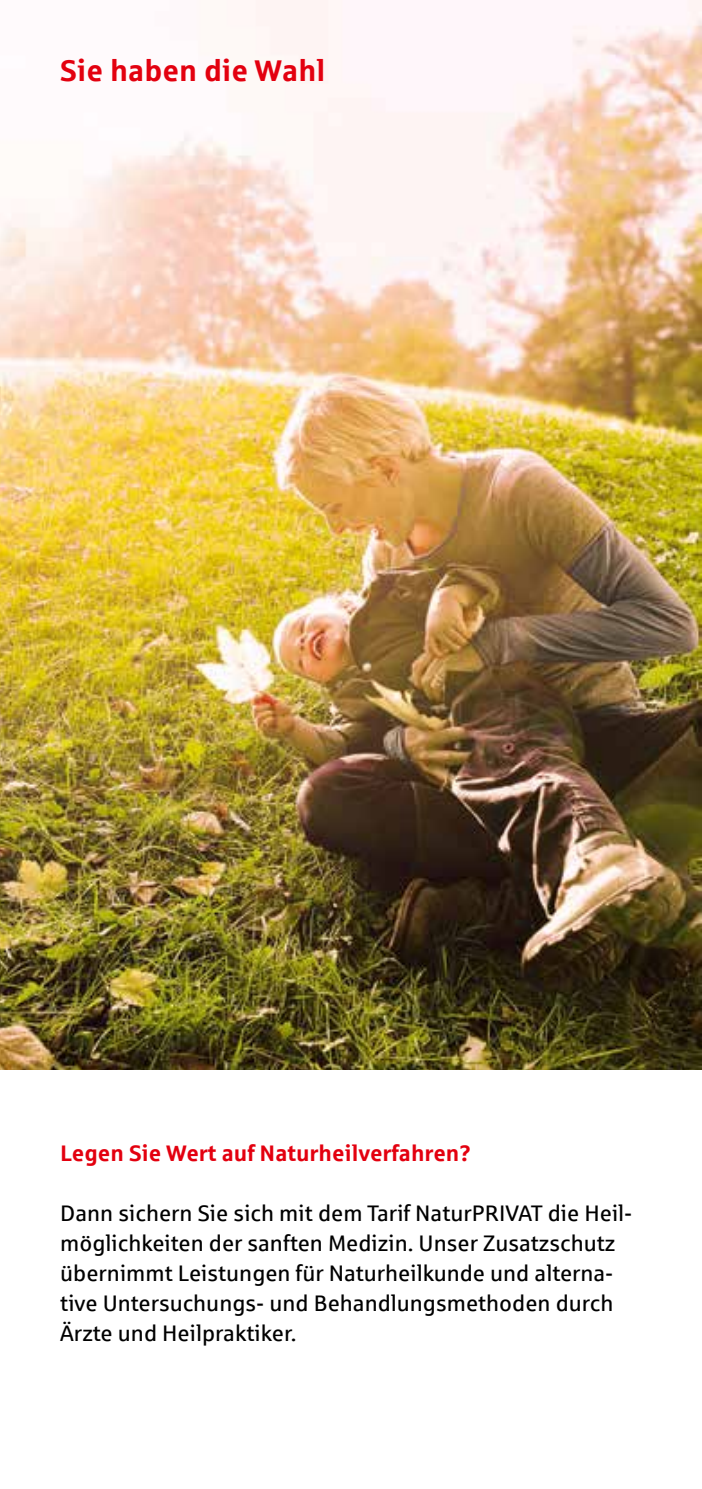
<style>
.page{position:relative;width:702px;height:1489px;background:#fff}
.page>*{position:absolute;margin:0;border:0;box-sizing:border-box;transform-origin:0 0}
.t1{font:700 30px "Sparkasse Rg";color:#e3000f}
.t2{font:22.5px/30px "Sparkasse Rg";color:#000}
.t3{font:700 22.5px "Sparkasse Rg";color:#e3000f}
</style>
<div class="page">
<img style="left:0;top:0;width:702px;height:1069px">
<h1 class="t1" style="left:60px;top:51px;width:266px">Sie haben die Wahl</h1>
<p class="t3" style="left:60px;top:1138px;width:412px">Legen Sie Wert auf Naturheilverfahren?</p>
<p class="t2" style="left:60px;top:1197px;width:573px">Dann sichern Sie sich mit dem Tarif NaturPRIVAT die Heil&shy;möglichkeiten der sanften Medizin. Unser Zusatzschutz übernimmt Leistungen für Naturheilkunde und alterna&shy;tive Untersuchungs- und Behandlungsmethoden durch Ärzte und Heilpraktiker.</p>
</div>
